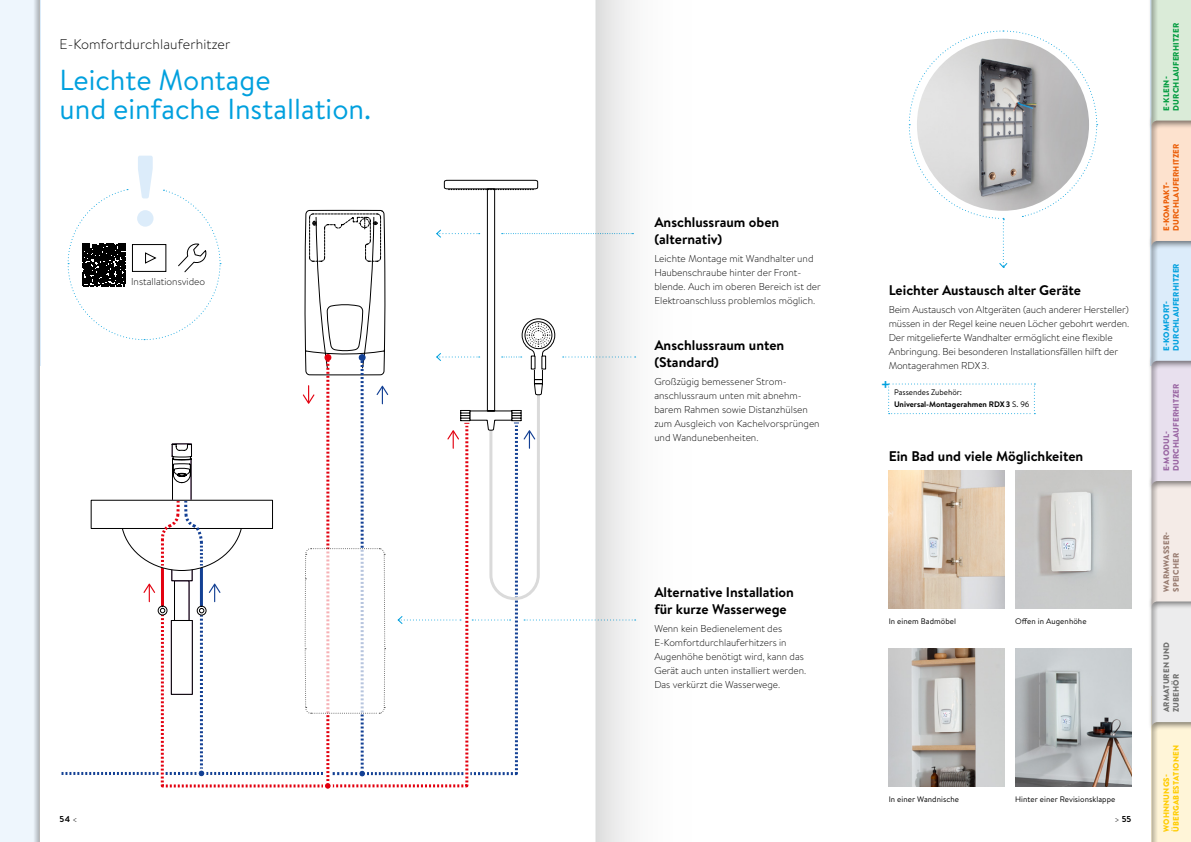
<style>
.page{position:relative;width:1191px;height:842px;background:#fff}
.page>*{position:absolute;margin:0;border:0;box-sizing:border-box;transform-origin:0 0}
.t1{font:700 100px "Brandon Text";color:#dcecfa}
.t2{font:29px/29.5px "Brandon Text";color:#00a0de}
.t3{font:700 16px "Brandon Text";color:#00a0de}
.t4{font:700 14px/16.8px "Brandon Text";color:#000}
.t5{font:300 14px "Brandon Text";letter-spacing:.01em;color:#000}
.t6{font:300 10px/14px "Brandon Text";color:#000}
.t7{font:700 8.5px "Brandon Text";color:#000}
.t8{font:8px "Brandon Text";letter-spacing:.01em;color:#000}
.t9{font:700 8px/11.2px "Brandon Text";color:#000}
.t10{font:900 8px/9.6px "Brandon Text";letter-spacing:.02em;color:#fc0}
.t11{font:900 8px/9.6px "Brandon Text";letter-spacing:.02em;color:#00a0de}
.t12{font:900 8px/9.6px "Brandon Text";letter-spacing:.02em;color:#eb5c05}
.t13{font:900 8px/9.6px "Brandon Text";letter-spacing:.02em;color:#9864a1}
.t14{font:900 8px/9.6px "Brandon Text";letter-spacing:.02em;color:#009b3e}
.t15{font:900 8px/9.6px "Brandon Text";letter-spacing:.02em;color:#6f6f6e}
.t16{font:900 8px/9.6px "Brandon Text";letter-spacing:.02em;color:#987c71}
.s1{font-weight:400}
.s2{font-weight:300}
</style>
<div class="page">
<svg style="left:908px;top:30px;width:189px;height:238px"></svg>
<img style="left:888px;top:649px;width:117px;height:137px">
<img style="left:1015px;top:649px;width:116px;height:137px">
<img style="left:1015px;top:471px;width:116px;height:138px">
<img style="left:888px;top:471px;width:117px;height:138px">
<svg style="left:888px;top:383px;width:147px;height:31px"></svg>
<svg style="left:62px;top:179px;width:533px;height:610px"></svg>
<svg style="left:595px;top:0;width:42px;height:842px"></svg>
<div style="left:0;top:0;width:46px;height:842px;background:#000;opacity:.5"></div>
<div style="left:1148px;top:595px;width:43px;height:138px;background:#f7f7f7"></div>
<div style="left:1148px;top:474px;width:43px;height:139px;background:#f7f7f7"></div>
<div style="left:1148px;top:354px;width:43px;height:138px;background:#f7f7f7"></div>
<div style="left:1148px;top:234px;width:43px;height:138px;background:#f7f7f7"></div>
<div style="left:1148px;top:114px;width:43px;height:138px;background:#f7f7f7"></div>
<div style="left:1148px;top:0;width:43px;height:132px;background:#f7f7f7"></div>
<div style="left:1150px;top:0;width:41px;height:842px;background:#000;opacity:.5"></div>
<h3 class="t5" style="left:60px;top:35px;width:172px">E-Komfortdurchlauferhitzer</h3>
<h2 class="t2" style="left:60px;top:65px;width:313px">Leichte Montage<br>und einfache Installation.</h2>
<h1 class="t1" style="left:132px;top:121px;width:28px">!</h1>
<p class="t6" style="left:131px;top:275px;width:75px">Installationsvideo</p>
<h3 class="t4" style="left:654px;top:214px;width:126px">Anschlussraum oben (alternativ)</h3>
<p class="t6" style="left:654px;top:252px;width:168px">Leichte Montage mit Wandhalter und Haubenschraube hinter der Front&shy;blende. Auch im oberen Bereich ist der Elektroanschluss problemlos möglich.</p>
<h3 class="t4" style="left:654px;top:336px;width:132px">Anschlussraum unten (Standard)</h3>
<p class="t6" style="left:654px;top:374px;width:167px">Großzügig bemessener Strom&shy;anschlussraum unten mit abnehm-- barem Rahmen sowie Distanzhülsen zum Ausgleich von Kachelvorsprüngen und Wandunebenheiten.</p>
<h3 class="t4" style="left:654px;top:584px;width:141px">Alternative Installation für kurze Wasserwege</h3>
<p class="t6" style="left:654px;top:621px;width:153px">Wenn kein Bedienelement des<br>E-Komfortdurchlauferhitzers in<br>Augenhöhe benötigt wird, kann das<br>Gerät auch unten installiert werden.<br>Das verkürzt die Wasserwege.</p>
<h3 class="t4" style="left:888px;top:281px;width:194px">Leichter Austausch alter Geräte</h3>
<p class="t6" style="left:888px;top:302px;width:242px">Beim Austausch von Altgeräten (auch anderer Hersteller) müssen in der Regel keine neuen Löcher gebohrt werden.<br>Der mitgelieferte Wandhalter ermöglicht eine flexible Anbringung. Bei besonderen Installationsfällen hilft der Montagerahmen RDX3.</p>
<h3 class="t3" style="left:881px;top:373px;width:11px">+</h3>
<p class="t9" style="left:894px;top:387px;width:137px"><span class="s1">Passendes Zubehör:<br></span>Universal-Montagerahmen RDX3 <span class="s1">S. 96</span></p>
<h3 class="t4" style="left:888px;top:447px;width:196px">Ein Bad und viele Möglichkeiten</h3>
<p class="t8" style="left:888px;top:616px;width:69px">In einem Badmöbel</p>
<p class="t8" style="left:1015px;top:616px;width:73px">Offen in Augenhöhe</p>
<p class="t8" style="left:888px;top:794px;width:72px">In einer Wandnische</p>
<p class="t8" style="left:1015px;top:794px;width:102px">Hinter einer Revisionsklappe</p>
<p class="t7" style="left:60px;top:813px;width:20px">54 <span class="s2">&lt;</span></p>
<p class="t7" style="left:1114px;top:813px;width:18px"><span class="s2">&gt;</span> 55</p>
<p class="t14" style="left:1161px;top:111px;width:89px;rotate:-90deg">E-KLEIN-<br>DURCHLAUFERHITZER</p>
<p class="t12" style="left:1161px;top:231px;width:89px;rotate:-90deg">E-KOMPAKT-<br>DURCHLAUFERHITZER</p>
<p class="t11" style="left:1161px;top:351px;width:89px;rotate:-90deg">E-KOMFORT-<br>DURCHLAUFERHITZER</p>
<p class="t13" style="left:1161px;top:471px;width:89px;rotate:-90deg">E-MODUL-<br>DURCHLAUFERHITZER</p>
<p class="t16" style="left:1161px;top:592px;width:61px;rotate:-90deg">WARMWASSER-<br>SPEICHER</p>
<p class="t15" style="left:1161px;top:712px;width:71px;rotate:-90deg">ARMATUREN UND<br>ZUBEHÖR</p>
<p class="t10" style="left:1161px;top:832px;width:88px;rotate:-90deg">WOHNNUNGS-<br>ÜBERGABESTATIONEN</p>
</div>
